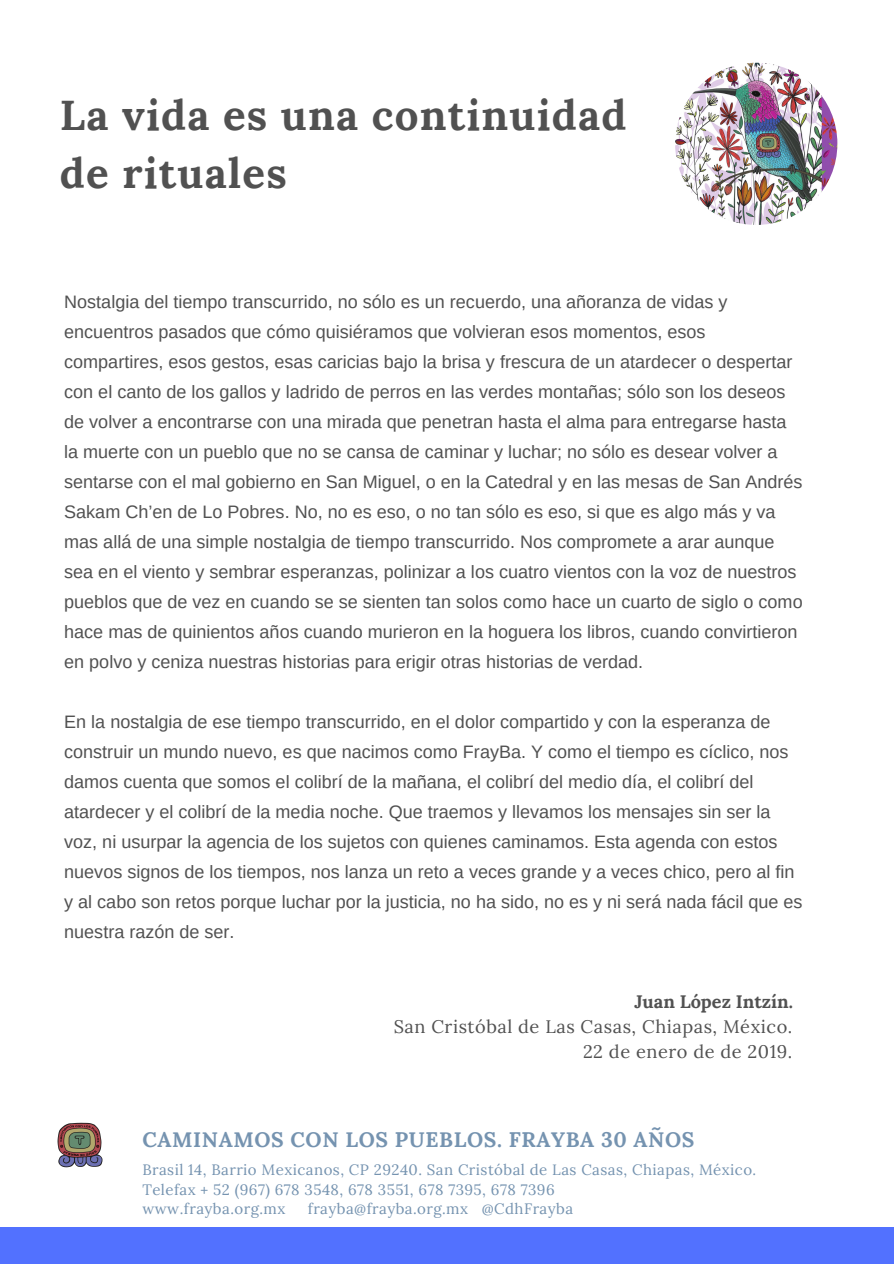
<style>
.page{position:relative;width:894px;height:1264px;background:#fff}
.page>*{position:absolute;margin:0;border:0;box-sizing:border-box;transform-origin:0 0}
.t1{font:700 42px/58.2px "Lora";letter-spacing:.03em;color:#515151}
.t2{font:700 21px "Lora";letter-spacing:.03em;color:#7593b0}
.t3{font:18.15px/24.8px "Lora";letter-spacing:.03em;color:#515151;text-align:right}
.t4{font:700 18.15px "Lora";color:#515151}
.t5{font:18px/30px "Arimo";color:#515151}
.t6{font:15px/19.5px "Lora";letter-spacing:.03em;color:#7593b0}
</style>
<div class="page">
<div style="left:0;top:1227px;width:893px;height:36px;background:#5271ff"></div>
<img style="left:57px;top:1122px;width:46px;height:46px">
<img style="left:675px;top:63px;width:162px;height:162px;border-radius:50%">
<h1 class="t1" style="left:60px;top:85px;width:568px">La vida es una continuidad de rituales</h1>
<p class="t5" style="left:64px;top:286px;width:739px">Nostalgia del tiempo transcurrido, no sólo es un recuerdo, una añoranza de vidas y encuentros pasados que cómo quisiéramos que volvieran esos momentos, esos compartires, esos gestos, esas caricias bajo la brisa y frescura de un atardecer o despertar con el canto de los gallos y ladrido de perros en las verdes montañas; sólo son los deseos de volver a encontrarse con una mirada que penetran hasta el alma para entregarse hasta la muerte con un pueblo que no se cansa de caminar y luchar; no sólo es desear volver a sentarse con el mal gobierno en San Miguel, o en la Catedral y en las mesas de San Andrés Sakam Ch’en de Lo Pobres. No, no es eso, o no tan sólo es eso, si que es algo más y va mas allá de una simple nostalgia de tiempo transcurrido. Nos compromete a arar aunque sea en el viento y sembrar esperanzas, polinizar a los cuatro vientos con la voz de nuestros pueblos que de vez en cuando se se sienten tan solos como hace un cuarto de siglo o como hace mas de quinientos años cuando murieron en la hoguera los libros, cuando convirtieron en polvo y ceniza nuestras historias para erigir otras historias de verdad.</p>
<p class="t5" style="left:64px;top:706px;width:739px">En la nostalgia de ese tiempo transcurrido, en el dolor compartido y con la esperanza de construir un mundo nuevo, es que nacimos como FrayBa. Y como el tiempo es cíclico, nos damos cuenta que somos el colibrí de la mañana, el colibrí del medio día, el colibrí del atardecer y el colibrí de la media noche. Que traemos y llevamos los mensajes sin ser la voz, ni usurpar la agencia de los sujetos con quienes caminamos. Esta agenda con estos nuevos signos de los tiempos, nos lanza un reto a veces grande y a veces chico, pero al fin y al cabo son retos porque luchar por la justicia, no ha sido, no es y ni será nada fácil que es nuestra razón de ser.</p>
<p class="t4" style="left:634px;top:990px;width:160px">Juan López Intzín.</p>
<p class="t3" style="left:393px;top:1014px;width:400px">San Cristóbal de Las Casas, Chiapas, México.<br>22 de enero de de 2019.</p>
<p class="t2" style="left:142px;top:1126px;width:553px">CAMINAMOS CON LOS PUEBLOS. FRAYBA 30 AÑOS</p>
<p class="t6" style="left:142px;top:1159px;width:615px">Brasil 14, Barrio Mexicanos, CP 29240. San Cristóbal de Las Casas, Chiapas, México.<br>Telefax + 52 (967) 678 3548, 678 3551, 678 7395, 678 7396<br>www.frayba.org.mx</p>
<p class="t6" style="left:308px;top:1198px;width:267px">frayba@frayba.org.mx @CdhFrayba</p>
</div>
